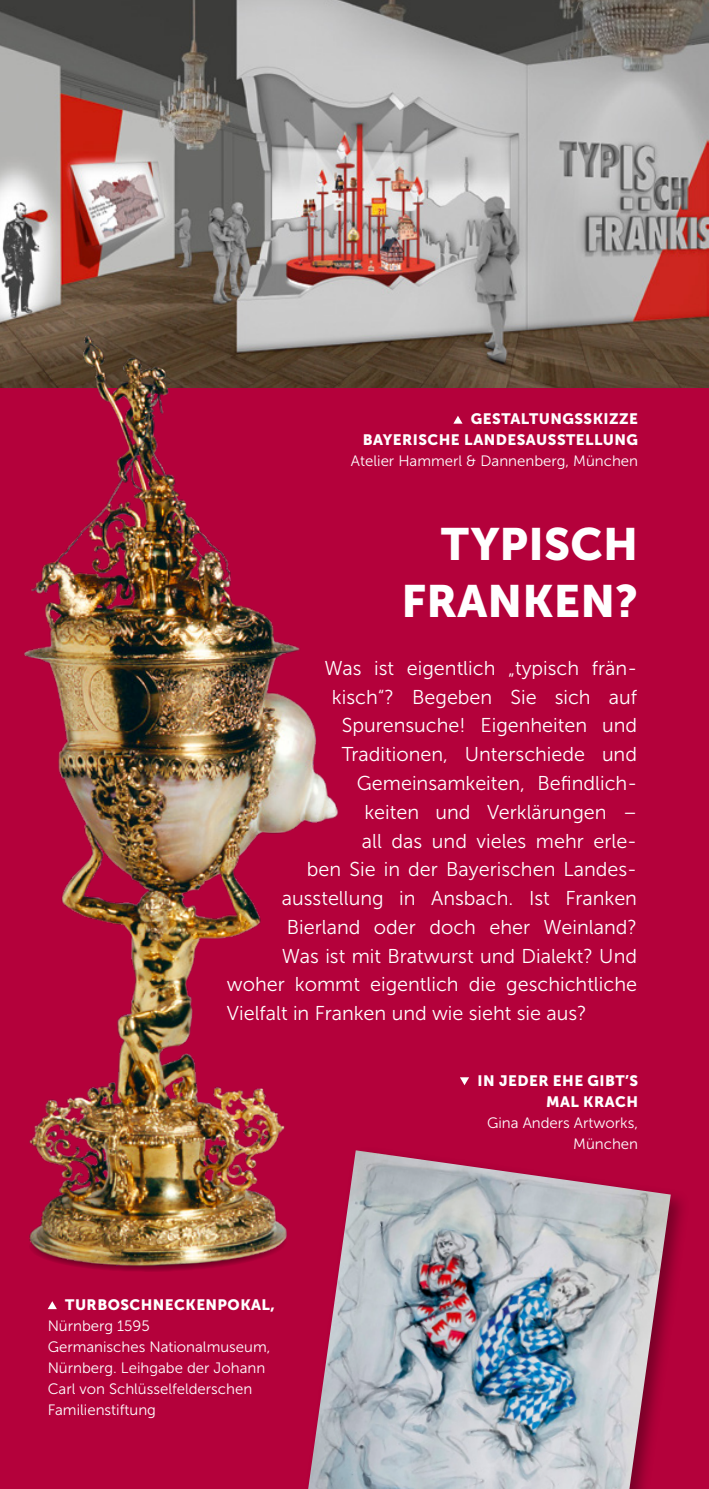
<style>
.page{position:relative;width:709px;height:1489px;background:#fff}
.page>*{position:absolute;margin:0;border:0;box-sizing:border-box;transform-origin:0 0}
.t1{font:45px/57.5px "Museo Sans 900";letter-spacing:.005em;color:#fff;text-align:right}
.t2{font:20px "Museo Sans 300";color:#fff}
.t3{font:15px/21px "Museo Sans 300";color:#fff;text-align:right}
.t4{font:15px/21px "Museo Sans 900";letter-spacing:.03em;color:#fff;text-align:right}
</style>
<div class="page">
<div style="left:0;top:0;width:709px;height:1488px;background:#b4013b"></div>
<div style="left:296px;top:1145px;width:394px;height:343px;background:#000;opacity:.34"></div>
<img style="left:308px;top:1150px;width:362px;height:338px">
<img style="left:0;top:0;width:709px;height:387px">
<svg style="left:460px;top:1077px;width:9px;height:8px"></svg>
<svg style="left:453px;top:416px;width:9px;height:7px"></svg>
<img style="left:0;top:299px;width:384px;height:985px">
<svg style="left:48px;top:1301px;width:9px;height:7px"></svg>
<p class="t4" style="left:363px;top:408px;width:277px">GESTALTUNGSSKIZZE<br>BAYERISCHE LANDESAUSSTELLUNG</p>
<p class="t3" style="left:351px;top:451px;width:288px">Atelier Hammerl &amp; Dannenberg, München</p>
<h1 class="t1" style="left:401px;top:515px;width:238px">TYPISCH<br>FRANKEN?</h1>
<p class="t2" style="left:324px;top:657px;width:314px">Was ist eigentlich „typisch frän-</p>
<p class="t2" style="left:332px;top:686px;width:306px">kisch“? Begeben Sie sich auf</p>
<p class="t2" style="left:342px;top:714px;width:297px">Spurensuche! Eigenheiten und</p>
<p class="t2" style="left:342px;top:743px;width:297px">Traditionen, Unterschiede und</p>
<p class="t2" style="left:357px;top:772px;width:282px">Gemeinsamkeiten, Befindlich-</p>
<p class="t2" style="left:364px;top:801px;width:274px">keiten und Verklärungen –</p>
<p class="t2" style="left:362px;top:829px;width:277px">all das und vieles mehr erle-</p>
<p class="t2" style="left:307px;top:858px;width:331px">ben Sie in der Bayerischen Landes-</p>
<p class="t2" style="left:282px;top:887px;width:356px">ausstellung in Ansbach. Ist Franken</p>
<p class="t2" style="left:287px;top:916px;width:351px">Bierland oder doch eher Weinland?</p>
<p class="t2" style="left:282px;top:944px;width:357px">Was ist mit Bratwurst und Dialekt? Und</p>
<p class="t2" style="left:227px;top:973px;width:411px">woher kommt eigentlich die geschichtliche</p>
<p class="t2" style="left:227px;top:1002px;width:361px">Vielfalt in Franken und wie sieht sie aus?</p>
<p class="t4" style="left:65px;top:1293px;width:211px">TURBOSCHNECKENPOKAL,</p>
<p class="t3" style="left:48px;top:1315px;width:224px;text-align:left">Nürnberg 1595<br>Germanisches Nationalmuseum,<br>Nürnberg. Leihgabe der Johann<br>Carl von Schlüsselfelderschen<br>Familienstiftung</p>
<p class="t4" style="left:477px;top:1070px;width:162px">IN JEDER EHE GIBT’S<br>MAL KRACH</p>
<p class="t3" style="left:487px;top:1112px;width:152px">Gina Anders Artworks,<br>München</p>
</div>
